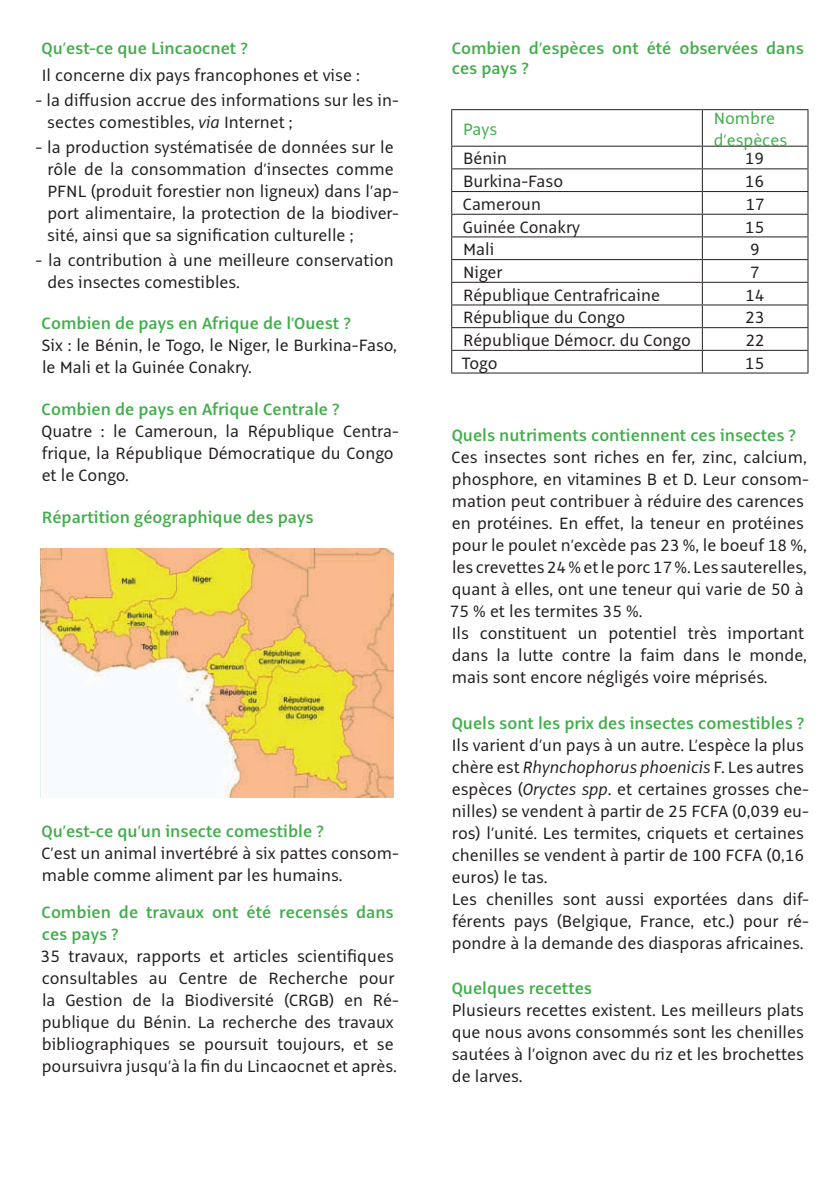
<style>
.page{position:relative;width:840px;height:1191px;background:#fff}
.page>*{position:absolute;margin:0;border:0;box-sizing:border-box;transform-origin:0 0}
.t1{font:18px/22px "Alto Pro";color:#231f20}
.t2{font:600 18px/21.6px "Alto Pro";color:#40ae49}
.t3{font:18px/21.6px "Alto Pro";color:#40ae49}
.s1{font-style:italic}
</style>
<div class="page">
<img style="left:40px;top:548px;width:353px;height:249px">
<hr style="left:451px;top:109px;width:251px;height:1px;background:#231f20">
<hr style="left:702px;top:109px;width:106px;height:1px;background:#231f20">
<hr style="left:451px;top:146px;width:251px;height:1px;background:#231f20">
<hr style="left:702px;top:146px;width:106px;height:1px;background:#231f20">
<hr style="left:451px;top:168px;width:251px;height:1px;background:#231f20">
<hr style="left:702px;top:168px;width:106px;height:1px;background:#231f20">
<hr style="left:451px;top:191px;width:251px;height:1px;background:#231f20">
<hr style="left:702px;top:191px;width:106px;height:1px;background:#231f20">
<hr style="left:451px;top:214px;width:251px;height:1px;background:#231f20">
<hr style="left:702px;top:214px;width:106px;height:1px;background:#231f20">
<hr style="left:451px;top:236px;width:251px;height:1px;background:#231f20">
<hr style="left:702px;top:236px;width:106px;height:1px;background:#231f20">
<hr style="left:451px;top:259px;width:251px;height:1px;background:#231f20">
<hr style="left:702px;top:259px;width:106px;height:1px;background:#231f20">
<hr style="left:451px;top:282px;width:251px;height:1px;background:#231f20">
<hr style="left:702px;top:282px;width:106px;height:1px;background:#231f20">
<hr style="left:451px;top:304px;width:251px;height:1px;background:#231f20">
<hr style="left:702px;top:304px;width:106px;height:1px;background:#231f20">
<hr style="left:451px;top:327px;width:251px;height:1px;background:#231f20">
<hr style="left:702px;top:327px;width:106px;height:1px;background:#231f20">
<hr style="left:451px;top:350px;width:251px;height:1px;background:#231f20">
<hr style="left:702px;top:350px;width:106px;height:1px;background:#231f20">
<hr style="left:451px;top:372px;width:251px;height:1px;background:#231f20">
<hr style="left:702px;top:372px;width:106px;height:1px;background:#231f20">
<hr style="left:451px;top:110px;width:1px;height:36px;background:#231f20">
<svg style="left:451px;top:147px;width:1px;height:225px"></svg>
<hr style="left:701px;top:110px;width:1px;height:36px;background:#231f20">
<hr style="left:807px;top:110px;width:1px;height:36px;background:#231f20">
<svg style="left:701px;top:147px;width:1px;height:225px"></svg>
<svg style="left:807px;top:147px;width:1px;height:225px"></svg>
<p class="t2" style="left:42px;top:37px;width:208px">Qu’est-ce que Lincaocnet ?</p>
<p class="t1" style="left:42px;top:65px;width:319px">Il concerne dix pays francophones et vise :</p>
<p class="t1" style="left:47px;top:89px;width:353px;text-indent:-12px">- la diffusion accrue des informations sur les in&shy;sectes comestibles, <span class="s1">via</span> Internet ;</p>
<p class="t1" style="left:47px;top:136px;width:353px;text-indent:-12px">- la production systématisée de données sur le rôle de la consommation d’insectes comme PFNL (produit forestier non ligneux) dans l’ap&shy;port alimentaire, la protection de la biodiver&shy;sité, ainsi que sa signification culturelle ;</p>
<p class="t1" style="left:47px;top:249px;width:348px;text-indent:-12px">- la contribution à une meilleure conservation des insectes comestibles.</p>
<p class="t2" style="left:42px;top:313px;width:310px">Combien de pays en Afrique de l’Ouest ?</p>
<p class="t1" style="left:41px;top:335px;width:357px">Six : le Bénin, le Togo, le Niger, le Burkina-Faso, le Mali et la Guinée Conakry.</p>
<p class="t2" style="left:42px;top:398px;width:299px">Combien de pays en Afrique Centrale ?</p>
<p class="t1" style="left:42px;top:420px;width:358px">Quatre : le Cameroun, la République Centra&shy;frique, la République Démocratique du Congo et le Congo.</p>
<p class="t2" style="left:42px;top:506px;width:273px">Répartition géographique des pays</p>
<p class="t2" style="left:42px;top:820px;width:283px">Qu’est-ce qu’un insecte comestible ?</p>
<p class="t1" style="left:42px;top:842px;width:358px">C’est un animal invertébré à six pattes consom&shy;mable comme aliment par les humains.</p>
<p class="t2" style="left:42px;top:901px;width:353px">Combien de travaux ont été recensés dans ces pays ?</p>
<p class="t1" style="left:40px;top:945px;width:360px">35 travaux, rapports et articles scientifiques consultables au Centre de Recherche pour la Gestion de la Biodiversité (CRGB) en Ré&shy;publique du Bénin. La recherche des travaux bibliographiques se poursuit toujours, et se poursuivra jusqu’à la fin du Lincaocnet et après.</p>
<p class="t2" style="left:451px;top:38px;width:353px;line-height:20px">Combien d’espèces ont été observées dans ces pays ?</p>
<p class="t3" style="left:463px;top:118px;width:36px">Pays</p>
<p class="t3" style="left:713px;top:108px;width:75px">Nombre d’espèces</p>
<p class="t1" style="left:463px;top:148px;width:45px">Bénin</p>
<p class="t1" style="left:744px;top:148px;width:21px">19</p>
<p class="t1" style="left:463px;top:170px;width:102px">Burkina-Faso</p>
<p class="t1" style="left:744px;top:170px;width:21px">16</p>
<p class="t1" style="left:462px;top:193px;width:79px">Cameroun</p>
<p class="t1" style="left:744px;top:193px;width:21px">17</p>
<p class="t1" style="left:462px;top:216px;width:118px">Guinée Conakry</p>
<p class="t1" style="left:744px;top:216px;width:21px">15</p>
<p class="t1" style="left:463px;top:238px;width:33px">Mali</p>
<p class="t1" style="left:749px;top:238px;width:11px">9</p>
<p class="t1" style="left:463px;top:261px;width:41px">Niger</p>
<p class="t1" style="left:749px;top:261px;width:11px">7</p>
<p class="t1" style="left:463px;top:284px;width:198px">République Centrafricaine</p>
<p class="t1" style="left:744px;top:284px;width:21px">14</p>
<p class="t1" style="left:463px;top:306px;width:163px">République du Congo</p>
<p class="t1" style="left:744px;top:306px;width:21px">23</p>
<p class="t1" style="left:463px;top:329px;width:229px">République Démocr. du Congo</p>
<p class="t1" style="left:744px;top:329px;width:21px">22</p>
<p class="t1" style="left:461px;top:352px;width:37px">Togo</p>
<p class="t1" style="left:744px;top:352px;width:21px">15</p>
<p class="t2" style="left:451px;top:424px;width:345px">Quels nutriments contiennent ces insectes ?</p>
<p class="t1" style="left:449px;top:446px;width:360px">Ces insectes sont riches en fer, zinc, calcium, phosphore, en vitamines B et D. Leur consom&shy;mation peut contribuer à réduire des carences en protéines. En effet, la teneur en protéines pour le poulet n’excède pas 23 %, le boeuf 18 %, les crevettes 24 % et le porc 17 %. Les sauterelles, quant à elles, ont une teneur qui varie de 50 à 75 % et les termites 35 %.<br>Ils constituent un potentiel très important dans la lutte contre la faim dans le monde, mais sont encore négligés voire méprisés.</p>
<p class="t2" style="left:451px;top:712px;width:354px">Quels sont les prix des insectes comestibles ?</p>
<p class="t1" style="left:451px;top:734px;width:358px">Ils varient d’un pays à un autre. L’espèce la plus chère est <span class="s1">Rhynchophorus phoenicis</span> F. Les autres espèces (<span class="s1">Oryctes spp</span>. et certaines grosses che&shy;nilles) se vendent à partir de 25 FCFA (0,039 eu&shy;ros) l’unité. Les termites, criquets et certaines chenilles se vendent à partir de 100 FCFA (0,16 euros) le tas.<br>Les chenilles sont aussi exportées dans dif&shy;férents pays (Belgique, France, etc.) pour ré&shy;pondre à la demande des diasporas africaines.</p>
<p class="t2" style="left:451px;top:977px;width:142px">Quelques recettes</p>
<p class="t1" style="left:451px;top:999px;width:353px;text-align:justify">Plusieurs recettes existent. Les meilleurs plats que nous avons consommés sont les chenilles sautées à l’oignon avec du riz et les brochettes de larves.</p>
</div>
